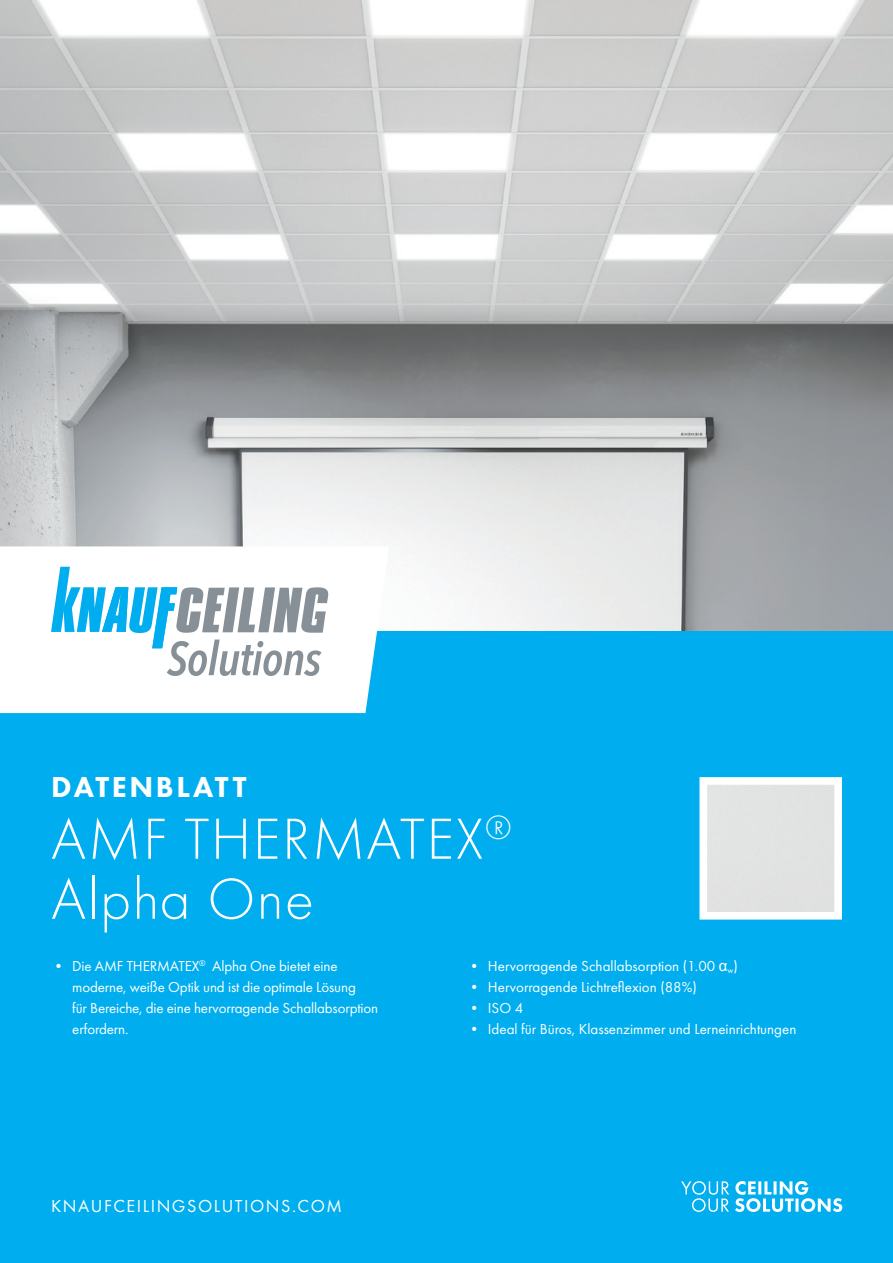
<style>
.page{position:relative;width:893px;height:1263px;background:#fff}
.page>*{position:absolute;margin:0;border:0;box-sizing:border-box;transform-origin:0 0}
.t1{font:300 60px/60px "Futura PT";letter-spacing:.025em;color:#fff}
.t2{font:800 30px "Futura PT";letter-spacing:.085em;color:#fff}
.t3{font:18px "Futura PT";letter-spacing:.085em;color:#fff}
.t4{font:15px/21px "Futura PT";letter-spacing:-.01em;color:#fff}
.s1{font-family:"Arial"}
</style>
<div class="page">
<img style="left:0;top:0;width:893px;height:631px">
<div style="left:0;top:631px;width:893px;height:632px;background:#00aeef"></div>
<svg style="left:699px;top:777px;width:143px;height:143px;background:#e5e7e7"></svg>
<svg style="left:681px;top:1181px;width:161px;height:31px"></svg>
<div style="left:0;top:546px;width:389px;height:167px;background:#fff"></div>
<svg style="left:51px;top:567px;width:278px;height:109px"></svg>
<h2 class="t2" style="left:51px;top:769px;width:197px">DATENBLATT</h2>
<h1 class="t1" style="left:51px;top:809px;width:462px">AMF THERMATEX<sup>®<br></sup>Alpha One</h1>
<p class="t4" style="left:72px;top:956px;width:307px;text-indent:-21px">• Die AMF THERMATEX<sup>®</sup> Alpha One bietet eine moderne, weiße Optik und ist die optimale Lösung<br>für Bereiche, die eine hervorragende Schallabsorption erfordern.</p>
<p class="t4" style="left:467px;top:956px;width:273px">• Hervorragende Schallabsorption (1.00 <span class="s1">α</span><sub>w</sub>)</p>
<p class="t4" style="left:467px;top:977px;width:232px">• Hervorragende Lichtreflexion (88%)</p>
<p class="t4" style="left:467px;top:998px;width:58px">• ISO 4</p>
<p class="t4" style="left:467px;top:1019px;width:331px">• Ideal für Büros, Klassenzimmer und Lerneinrichtungen</p>
<p class="t3" style="left:51px;top:1195px;width:292px">KNAUFCEILINGSOLUTIONS.COM</p>
</div>
